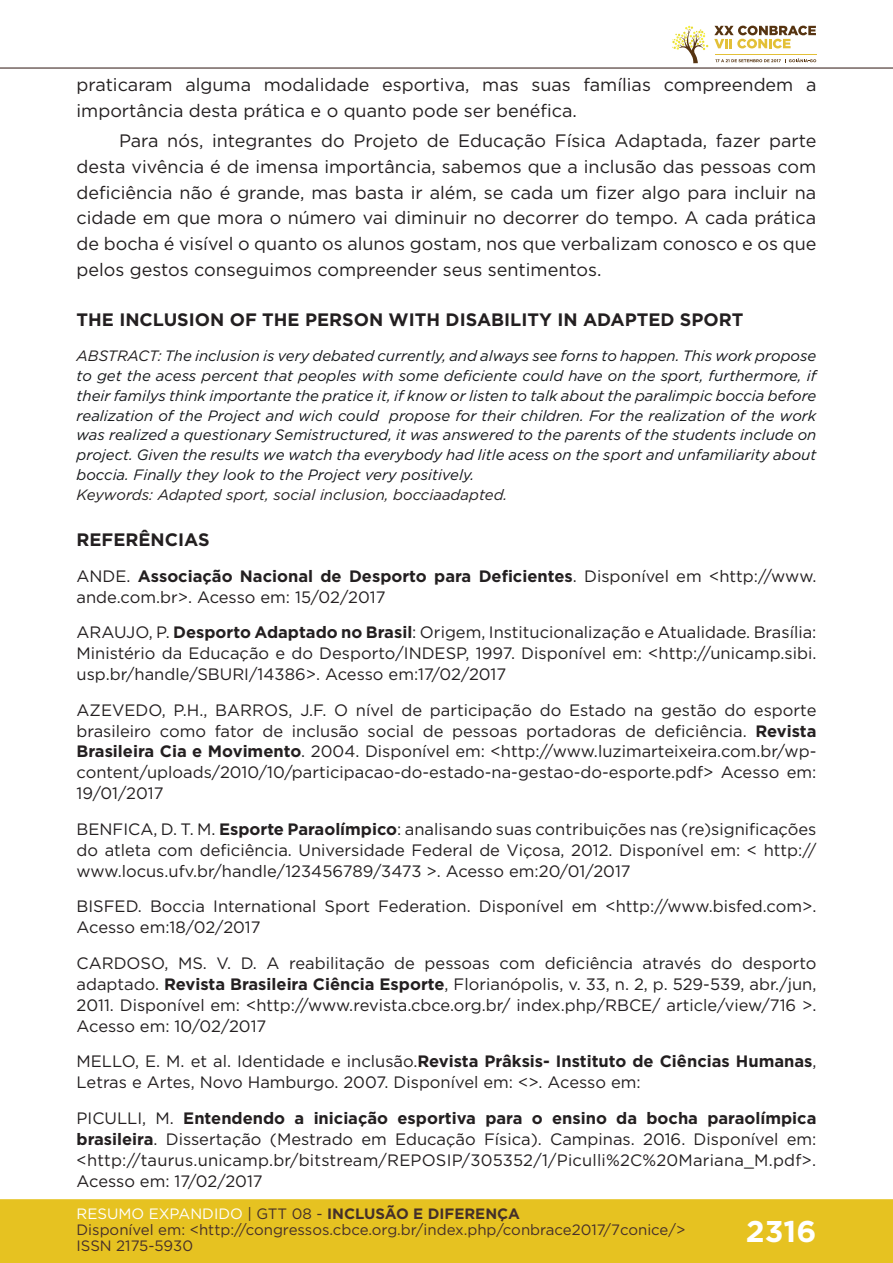
<style>
.page{position:relative;width:893px;height:1263px;background:#fff}
.page>*{position:absolute;margin:0;border:0;box-sizing:border-box;transform-origin:0 0}
.t1{font:700 30px "Gotham";color:#fff}
.t2{font:18px/25.8px "Gotham";color:#231f20}
.t3{font:700 18px "Gotham";color:#231f20}
.t4{font:16.5px/20.9px "Gotham";color:#231f20;text-align:justify}
.t5{font:italic 15px/19.8px "Gotham";color:#14171a;text-align:justify}
.t6{font:15px/16px "Gotham";color:#462f2a}
.t7{font:italic 15px "Gotham";color:#231f20}
.s1{color:#231f20}
.s2{font-weight:700}
.s3{color:#fff}
.s4{color:#442f2a}
.s5{font-weight:700;color:#442f2a}
</style>
<div class="page">
<div style="left:0;top:1199px;width:893px;height:64px;background:#e6c221;border:2px solid #e6c221"></div>
<hr style="left:0;top:67px;width:893px;height:2px;background:#442f2a">
<svg style="left:672px;top:26px;width:144px;height:37px"></svg>
<p class="t2" style="left:77px;top:71px;width:741px">praticaram alguma modalidade esportiva, mas suas famílias compreendem a importância desta prática e o quanto pode ser benéfica.</p>
<p class="t2" style="left:77px;top:127px;width:741px;text-align:justify;text-indent:43px">Para nós, integrantes do Projeto de Educação Física Adaptada, fazer parte desta vivência é de imensa importância, sabemos que a inclusão das pessoas com deficiência não é grande, mas basta ir além, se cada um fizer algo para incluir na cidade em que mora o número vai diminuir no decorrer do tempo. A cada prática de bocha é visível o quanto os alunos gostam, nos que verbalizam conosco e os que pelos gestos conseguimos compreender seus sentimentos.</p>
<p class="t3" style="left:77px;top:308px;width:668px">THE INCLUSION OF THE PERSON WITH DISABILITY IN ADAPTED SPORT</p>
<p class="t5" style="left:77px;top:346px;width:741px"><span class="s1">ABSTRACT:</span> The inclusion is very debated currently, and always see forns to happen. This work propose to get the acess percent that peoples with some deficiente could have on the sport, furthermore, if their familys think importante the pratice it, if know or listen to talk about the paralimpic boccia before realization of the Project and wich could propose for their children. For the realization of the work was realized a questionary Semistructured, it was answered to the parents of the students include on project. Given the results we watch tha everybody had litle acess on the sport and unfamiliarity about boccia. Finally they look to the Project very positively.</p>
<p class="t7" style="left:77px;top:485px;width:432px">Keywords: Adapted sport, social inclusion, bocciaadapted.</p>
<p class="t3" style="left:77px;top:528px;width:135px">REFERÊNCIAS</p>
<p class="t4" style="left:77px;top:565px;width:741px">ANDE. <span class="s2">Associação Nacional de Desporto para Deficientes</span>. Disponível em &lt;http://www. ande.com.br&gt;. Acesso em: 15/02/2017</p>
<p class="t4" style="left:77px;top:622px;width:741px">ARAUJO, P. <span class="s2">Desporto Adaptado no Brasil</span>: Origem, Institucionalização e Atualidade. Brasília:<br>Ministério da Educação e do Desporto/INDESP, 1997. Disponível em: &lt;http://unicamp.sibi. usp.br/handle/SBURI/14386&gt;. Acesso em:17/02/2017</p>
<p class="t4" style="left:77px;top:699px;width:741px">AZEVEDO, P.H., BARROS, J.F. O nível de participação do Estado na gestão do esporte brasileiro como fator de inclusão social de pessoas portadoras de deficiência. <span class="s2">Revista Brasileira Cia e Movimento</span>. 2004. Disponível em: &lt;http://www.luzimarteixeira.com.br/wp&shy;content/uploads/2010/10/participacao-do-estado-na-gestao-do-esporte.pdf&gt; Acesso em:<br>19/01/2017</p>
<p class="t4" style="left:77px;top:818px;width:741px">BENFICA, D. T. M. <span class="s2">Esporte Paraolímpico</span>: analisando suas contribuições nas (re)significações do atleta com deficiência. Universidade Federal de Viçosa, 2012. Disponível em: &lt; http:// www.locus.ufv.br/handle/123456789/3473 &gt;. Acesso em:20/01/2017</p>
<p class="t4" style="left:77px;top:896px;width:741px">BISFED. Boccia International Sport Federation. Disponível em &lt;http://www.bisfed.com&gt;.<br>Acesso em:18/02/2017</p>
<p class="t4" style="left:77px;top:952px;width:741px">CARDOSO, MS. V. D. A reabilitação de pessoas com deficiência através do desporto adaptado. <span class="s2">Revista Brasileira Ciência Esporte</span>, Florianópolis, v. 33, n. 2, p. 529-539, abr./jun, 2011. Disponível em: &lt;http://www.revista.cbce.org.br/ index.php/RBCE/ article/view/716 &gt;.<br>Acesso em: 10/02/2017</p>
<p class="t4" style="left:77px;top:1051px;width:741px">MELLO, E. M. et al. Identidade e inclusão.<span class="s2">Revista Prâksis- Instituto de Ciências Humanas</span>,<br>Letras e Artes, Novo Hamburgo. 2007. Disponível em: &lt;&gt;. Acesso em:</p>
<p class="t4" style="left:77px;top:1107px;width:741px">PICULLI, M. <span class="s2">Entendendo a iniciação esportiva para o ensino da bocha paraolímpica brasileira</span>. Dissertação (Mestrado em Educação Física). Campinas. 2016. Disponível em: &lt;http://taurus.unicamp.br/bitstream/REPOSIP/305352/1/Piculli%2C%20Mariana_M.pdf&gt;.<br>Acesso em: 17/02/2017</p>
<p class="t6" style="left:77px;top:1205px;width:610px"><span class="s3">RESUMO EXPANDIDO</span> <span class="s4">| GTT 08 -</span> <span class="s5">INCLUSÃO E DIFERENÇA<br></span>Disponível em: &lt;http://congressos.cbce.org.br/index.php/conbrace2017/7conice/&gt;<br>ISSN 2175-5930</p>
<h1 class="t1" style="left:746px;top:1212px;width:72px">2316</h1>
</div>
